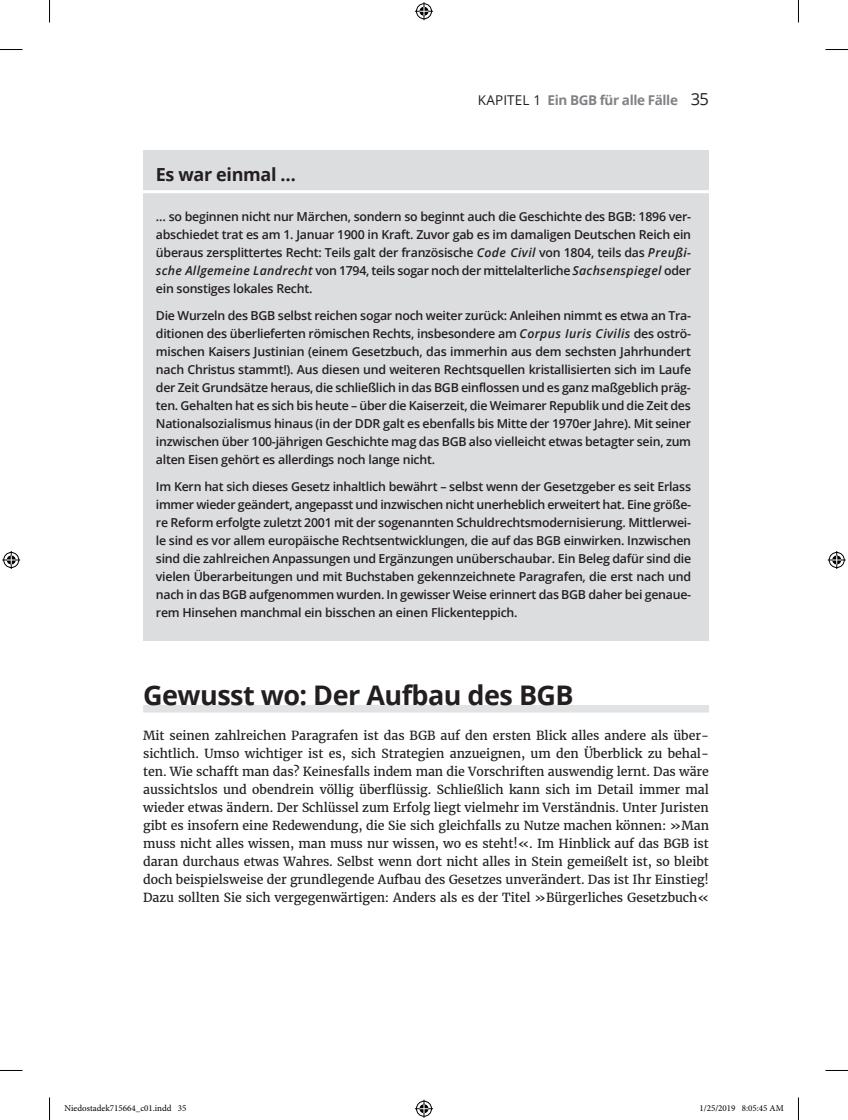
<style>
.page{position:relative;width:848px;height:1120px;background:#fff}
.page>*{position:absolute;margin:0;border:0;box-sizing:border-box;transform-origin:0 0}
.t1{font:700 27px "Open Sans";letter-spacing:-.02em;color:#231f20}
.t2{font:700 18px "Open Sans";letter-spacing:-.02em;color:#231f20}
.t3{font:700 13.5px "Open Sans";letter-spacing:-.03em;color:#808285}
.t4{font:600 12.3px/18px "Open Sans";letter-spacing:-.02em;color:#231f20;text-align:justify}
.t5{font:12.3px/18px "Merriweather";letter-spacing:-.005em;color:#231f20;text-align:justify}
.t6{font:9px "Minion Pro";color:#000}
.s1{font-weight:400;color:#231f20}
.s2{font-weight:400;font-size:16.5px;color:#231f20}
.s3{font-style:italic}
</style>
<div class="page">
<div style="left:143px;top:705px;width:566px;height:7px;background:#e1e2e4"></div>
<div style="left:143px;top:149px;width:566px;height:57px;background:#dcdddf"></div>
<hr style="left:130px;top:190px;width:579px;height:3px;background:#fff">
<div style="left:143px;top:194px;width:566px;height:123px;background:#dcdddf"></div>
<div style="left:143px;top:292px;width:566px;height:196px;background:#dcdddf"></div>
<div style="left:143px;top:463px;width:566px;height:177px;background:#dcdddf"></div>
<svg style="left:0;top:49px;width:22px;height:1px"></svg>
<svg style="left:825px;top:49px;width:22px;height:1px"></svg>
<svg style="left:0;top:1070px;width:22px;height:1px"></svg>
<svg style="left:825px;top:1070px;width:22px;height:1px"></svg>
<svg style="left:49px;top:0;width:1px;height:23px"></svg>
<svg style="left:49px;top:1097px;width:1px;height:22px"></svg>
<svg style="left:798px;top:0;width:1px;height:23px"></svg>
<svg style="left:798px;top:1097px;width:1px;height:22px"></svg>
<svg style="left:415px;top:2px;width:18px;height:18px"></svg>
<svg style="left:415px;top:1099px;width:18px;height:18px"></svg>
<svg style="left:2px;top:551px;width:18px;height:18px"></svg>
<svg style="left:827px;top:551px;width:18px;height:18px"></svg>
<p class="t3" style="left:478px;top:90px;width:232px"><span class="s1">KAPITEL 1</span> Ein BGB für alle Fälle <span class="s2">35</span></p>
<h2 class="t2" style="left:156px;top:162px;width:141px">Es war einmal …</h2>
<p class="t4" style="left:156px;top:207px;width:536px">… so beginnen nicht nur Märchen, sondern so beginnt auch die Geschichte des BGB: 1896 ver&shy;abschiedet trat es am 1. Januar 1900 in Kraft. Zuvor gab es im damaligen Deutschen Reich ein überaus zersplittertes Recht: Teils galt der französische <span class="s3">Code Civil</span> von 1804, teils das <span class="s3">Preußi&shy;sche Allgemeine Landrecht</span> von 1794, teils sogar noch der mittelalterliche <span class="s3">Sachsenspiegel</span> oder ein sonstiges lokales Recht.</p>
<p class="t4" style="left:156px;top:306px;width:536px">Die Wurzeln des BGB selbst reichen sogar noch weiter zurück: Anleihen nimmt es etwa an Tra&shy;ditionen des überlieferten römischen Rechts, insbesondere am <span class="s3">Corpus Iuris Civilis</span> des oströ&shy;mischen Kaisers Justinian (einem Gesetzbuch, das immerhin aus dem sechsten Jahrhundert nach Christus stammt!). Aus diesen und weiteren Rechtsquellen kristallisierten sich im Laufe der Zeit Grundsätze heraus, die schließlich in das BGB einflossen und es ganz maßgeblich präg&shy;ten. Gehalten hat es sich bis heute – über die Kaiserzeit, die Weimarer Republik und die Zeit des Nationalsozialismus hinaus (in der DDR galt es ebenfalls bis Mitte der 1970er Jahre). Mit seiner inzwischen über 100-jährigen Geschichte mag das BGB also vielleicht etwas betagter sein, zum alten Eisen gehört es allerdings noch lange nicht.</p>
<p class="t4" style="left:156px;top:477px;width:536px">Im Kern hat sich dieses Gesetz inhaltlich bewährt – selbst wenn der Gesetzgeber es seit Erlass immer wieder geändert, angepasst und inzwischen nicht unerheblich erweitert hat. Eine größe&shy;re Reform erfolgte zuletzt 2001 mit der sogenannten Schuldrechtsmodernisierung. Mittlerwei&shy;le sind es vor allem europäische Rechtsentwicklungen, die auf das BGB einwirken. Inzwischen sind die zahlreichen Anpassungen und Ergänzungen unüberschaubar. Ein Beleg dafür sind die vielen Überarbeitungen und mit Buchstaben gekennzeichnete Paragrafen, die erst nach und nach in das BGB aufgenommen wurden. In gewisser Weise erinnert das BGB daher bei genaue&shy;rem Hinsehen manchmal ein bisschen an einen Flickenteppich.</p>
<h1 class="t1" style="left:143px;top:676px;width:432px">Gewusst wo: Der Aufbau des BGB</h1>
<p class="t5" style="left:143px;top:726px;width:567px">Mit seinen zahlreichen Paragrafen ist das BGB auf den ersten Blick alles andere als über&shy;sichtlich. Umso wichtiger ist es, sich Strategien anzueignen, um den Überblick zu behal&shy;ten. Wie schafft man das? Keinesfalls indem man die Vorschriften auswendig lernt. Das wäre aussichtslos und obendrein völlig überflüssig. Schließlich kann sich im Detail immer mal wieder etwas ändern. Der Schlüssel zum Erfolg liegt vielmehr im Verständnis. Unter Juristen gibt es insofern eine Redewendung, die Sie sich gleichfalls zu Nutze machen können: »Man muss nicht alles wissen, man muss nur wissen, wo es steht!«. Im Hinblick auf das BGB ist daran durchaus etwas Wahres. Selbst wenn dort nicht alles in Stein gemeißelt ist, so bleibt doch beispielsweise der grundlegende Aufbau des Gesetzes unverändert. Das ist Ihr Einstieg!<br>Dazu sollten Sie sich vergegenwärtigen: Anders als es der Titel »Bürgerliches Gesetzbuch«</p>
<p class="t6" style="left:64px;top:1102px;width:123px">Niedostadek715664_c01.indd 35</p>
<p class="t6" style="left:699px;top:1102px;width:86px">1/25/2019 8:05:45 AM</p>
</div>
